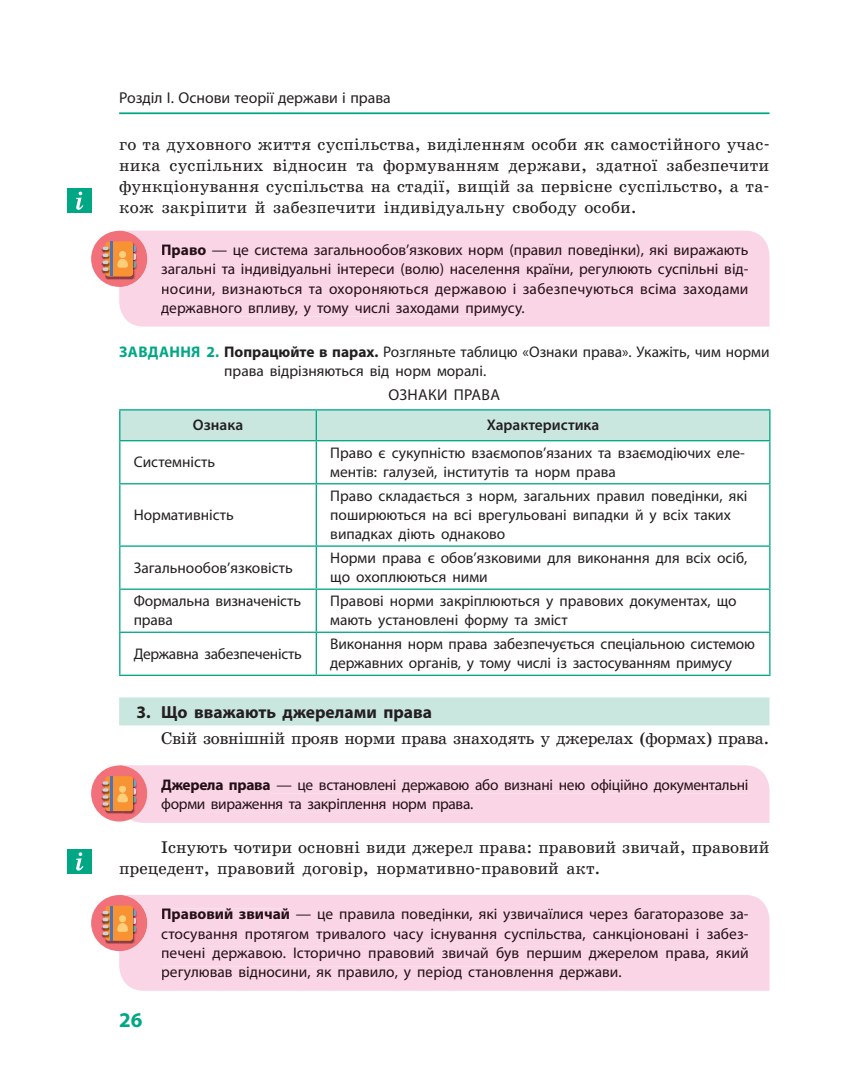
<style>
.page{position:relative;width:844px;height:1092px;background:#fff}
.page>*{position:absolute;margin:0;border:0;box-sizing:border-box;transform-origin:0 0}
.t1{font:700 21px "Myriad Pro";color:#00a785}
.t2{font:700 17.5px "Myriad Pro";color:#231f20}
.t3{font:17.15px/21px "School Book C";color:#231f20;text-align:justify}
.t4{font:17.15px "School Book C";letter-spacing:-.02em;color:#231f20}
.t5{font:15.75px "Myriad Pro";color:#231f20}
.t6{font:15.75px "Myriad Pro";letter-spacing:.02em;color:#231f20}
.t7{font:15.4px/19.2px "Myriad Pro";color:#231f20}
.t8{font:15.4px/19.2px "Myriad Pro";letter-spacing:-.01em;color:#231017;text-align:justify}
.t9{font:15.4px "Myriad Pro";letter-spacing:-.02em;color:#231f20}
.t10{font:600 15.4px "Myriad Pro";color:#231f20}
.s1{font-weight:700}
.s2{font-weight:700;color:#00a785}
</style>
<div class="page">
<hr style="left:119px;top:112px;width:650px;height:2px;background:#00a785">
<div style="left:119px;top:697px;width:650px;height:28px;background:#cae7df"></div>
<div style="left:120px;top:410px;width:649px;height:30px;background:#cae7df"></div>
<hr style="left:315px;top:410px;width:2px;height:30px;background:#00a785">
<hr style="left:315px;top:441px;width:2px;height:42px;background:#00a785">
<hr style="left:119px;top:483px;width:197px;height:1px;background:#00a785">
<hr style="left:316px;top:483px;width:454px;height:1px;background:#00a785">
<hr style="left:315px;top:484px;width:2px;height:61px;background:#00a785">
<hr style="left:119px;top:545px;width:197px;height:1px;background:#00a785">
<hr style="left:316px;top:545px;width:454px;height:1px;background:#00a785">
<hr style="left:315px;top:546px;width:2px;height:42px;background:#00a785">
<hr style="left:119px;top:588px;width:197px;height:1px;background:#00a785">
<hr style="left:316px;top:588px;width:454px;height:1px;background:#00a785">
<hr style="left:315px;top:589px;width:2px;height:42px;background:#00a785">
<hr style="left:119px;top:631px;width:197px;height:2px;background:#00a785">
<hr style="left:316px;top:631px;width:454px;height:2px;background:#00a785">
<hr style="left:315px;top:633px;width:2px;height:41px;background:#00a785">
<hr style="left:119px;top:441px;width:1px;height:42px;background:#00a785">
<hr style="left:769px;top:441px;width:1px;height:42px;background:#00a785">
<hr style="left:119px;top:484px;width:1px;height:61px;background:#00a785">
<hr style="left:769px;top:484px;width:1px;height:61px;background:#00a785">
<hr style="left:119px;top:546px;width:1px;height:42px;background:#00a785">
<hr style="left:769px;top:546px;width:1px;height:42px;background:#00a785">
<hr style="left:119px;top:589px;width:1px;height:42px;background:#00a785">
<hr style="left:769px;top:589px;width:1px;height:42px;background:#00a785">
<hr style="left:119px;top:633px;width:1px;height:41px;background:#00a785">
<hr style="left:769px;top:633px;width:1px;height:41px;background:#00a785">
<hr style="left:119px;top:674px;width:197px;height:2px;background:#00a785">
<hr style="left:316px;top:674px;width:454px;height:2px;background:#00a785">
<hr style="left:119px;top:409px;width:197px;height:1px;background:#00a785">
<hr style="left:119px;top:410px;width:1px;height:30px;background:#00a785">
<hr style="left:316px;top:409px;width:454px;height:1px;background:#00a785">
<hr style="left:769px;top:410px;width:1px;height:30px;background:#00a785">
<hr style="left:119px;top:440px;width:197px;height:1px;background:#00a785">
<hr style="left:316px;top:440px;width:454px;height:1px;background:#00a785">
<div style="left:67px;top:188px;width:25px;height:25px;background:#00a785"></div>
<svg style="left:76px;top:191px;width:7px;height:19px"></svg>
<div style="left:91px;top:231px;width:56px;height:56px;background:#f17079;border-radius:50%"></div>
<img style="left:105px;top:274px;width:12px;height:5px">
<div style="left:105px;top:241px;width:28px;height:35px;background:#f79332;border-radius:3px"></div>
<svg style="left:102px;top:247px;width:8px;height:27px"></svg>
<hr style="left:110px;top:241px;width:3px;height:35px;background:#4d72b8">
<div style="left:119px;top:230px;width:650px;height:96px;background:#fad5e5"></div>
<div style="left:162px;top:245px;width:44px;height:13px;background:#fad5e5"></div>
<div style="left:206px;top:244px;width:542px;height:14px;background:#fad5e5"></div>
<div style="left:161px;top:264px;width:586px;height:14px;background:#fad5e5"></div>
<div style="left:162px;top:282px;width:586px;height:15px;background:#fad5e5"></div>
<div style="left:161px;top:302px;width:363px;height:14px;background:#fad5e5"></div>
<svg style="left:117px;top:231px;width:30px;height:56px"></svg>
<div style="left:91px;top:765px;width:56px;height:56px;background:#f17079;border-radius:50%"></div>
<img style="left:105px;top:776px;width:12px;height:38px">
<div style="left:105px;top:776px;width:28px;height:35px;background:#f79332;border-radius:3px"></div>
<svg style="left:102px;top:781px;width:8px;height:27px"></svg>
<hr style="left:110px;top:776px;width:3px;height:35px;background:#4d72b8">
<div style="left:119px;top:765px;width:650px;height:57px;background:#fad5e5"></div>
<div style="left:161px;top:779px;width:109px;height:13px;background:#fad5e5"></div>
<div style="left:270px;top:778px;width:478px;height:15px;background:#fad5e5"></div>
<div style="left:162px;top:798px;width:310px;height:14px;background:#fad5e5"></div>
<svg style="left:117px;top:765px;width:30px;height:54px"></svg>
<div style="left:67px;top:849px;width:25px;height:24px;background:#00a785"></div>
<svg style="left:76px;top:852px;width:7px;height:18px"></svg>
<div style="left:91px;top:895px;width:56px;height:56px;background:#f17079;border-radius:50%"></div>
<img style="left:105px;top:939px;width:12px;height:4px">
<div style="left:105px;top:905px;width:28px;height:35px;background:#f79332;border-radius:3px"></div>
<svg style="left:102px;top:910px;width:8px;height:27px"></svg>
<hr style="left:110px;top:905px;width:3px;height:35px;background:#4d72b8">
<div style="left:119px;top:895px;width:650px;height:95px;background:#fad5e5"></div>
<div style="left:162px;top:908px;width:127px;height:14px;background:#fad5e5"></div>
<div style="left:290px;top:908px;width:457px;height:14px;background:#fad5e5"></div>
<div style="left:162px;top:927px;width:585px;height:14px;background:#fad5e5"></div>
<div style="left:162px;top:946px;width:586px;height:15px;background:#fad5e5"></div>
<div style="left:162px;top:966px;width:459px;height:14px;background:#fad5e5"></div>
<svg style="left:117px;top:895px;width:30px;height:56px"></svg>
<p class="t5" style="left:119px;top:88px;width:273px">Розділ І. Основи теорії держави і права</p>
<p class="t3" style="left:119px;top:134px;width:652px">го та духовного життя суспільства, виділенням особи як самостійного учас&shy;ника суспільних відносин та формуванням держави, здатної забезпечити функціонування суспільства на стадії, вищій за первісне суспільство, а та&shy;кож закріпити й забезпечити індивідуальну свободу особи.</p>
<p class="t8" style="left:161px;top:240px;width:588px"><span class="s1">Право</span> — це система загальнообов’язкових норм (правил поведінки), які виражають загальні та індивідуальні інтереси (волю) населення країни, регулюють суспільні від&shy;носини, визнаються та охороняються державою і забезпечуються всіма заходами державного впливу, у тому числі заходами примусу.</p>
<p class="t7" style="left:224px;top:341px;width:546px;text-indent:-105px"><span class="s2">ЗАВДАННЯ 2.</span> <span class="s1">Попрацюйте в парах.</span> Розгляньте таблицю «Ознаки права». Укажіть, чим норми права відрізняються від норм моралі.</p>
<p class="t6" style="left:388px;top:385px;width:113px">ОЗНАКИ ПРАВА</p>
<p class="t10" style="left:193px;top:415px;width:52px">Ознака</p>
<p class="t10" style="left:486px;top:415px;width:114px">Характеристика</p>
<p class="t7" style="left:134px;top:452px;width:83px">Системність</p>
<p class="t7" style="left:330px;top:442px;width:416px">Право є сукупністю взаємопов’язаних та взаємодіючих еле&shy;ментів: галузей, інститутів та норм права</p>
<p class="t7" style="left:134px;top:504px;width:101px">Нормативність</p>
<p class="t7" style="left:330px;top:485px;width:418px">Право складається з норм, загальних правил поведінки, які поширюються на всі врегульовані випадки й у всіх таких випадках діють однаково</p>
<p class="t7" style="left:134px;top:557px;width:160px">Загальнообов’язковість</p>
<p class="t7" style="left:330px;top:548px;width:418px">Норми права є обов’язковими для виконання для всіх осіб, що охоплюються ними</p>
<p class="t7" style="left:134px;top:591px;width:169px">Формальна визначеність права</p>
<p class="t7" style="left:330px;top:591px;width:408px">Правові норми закріплюються у правових документах, що мають установлені форму та зміст</p>
<p class="t9" style="left:134px;top:644px;width:169px">Державна забезпеченість</p>
<p class="t7" style="left:330px;top:634px;width:426px">Виконання норм права забезпечується спеціальною системою державних органів, у тому числі із застосуванням примусу</p>
<p class="t2" style="left:136px;top:700px;width:297px">3. Що вважають джерелами права</p>
<p class="t4" style="left:161px;top:729px;width:609px">Свій зовнішній прояв норми права знаходять у джерелах (формах) права.</p>
<p class="t8" style="left:161px;top:774px;width:588px"><span class="s1">Джерела права</span> — це встановлені державою або визнані нею офіційно доку мен тальні форми вираження та закріплення норм права.</p>
<p class="t3" style="left:119px;top:836px;width:652px;text-indent:42px">Існують чотири основні види джерел права: правовий звичай, правовий прецедент, правовий договір, нормативно-правовий акт.</p>
<h1 class="t1" style="left:119px;top:1006px;width:25px">26</h1>
<p class="t8" style="left:161px;top:904px;width:588px"><span class="s1">Правовий звичай</span> — це правила поведінки, які узвичаїлися через багаторазове за&shy;стосування протягом тривалого часу існування суспільства, санкціоновані і забез&shy;печені державою. Історично правовий звичай був першим джерелом права, який регулював відносини, як правило, у період становлення держави.</p>
</div>
